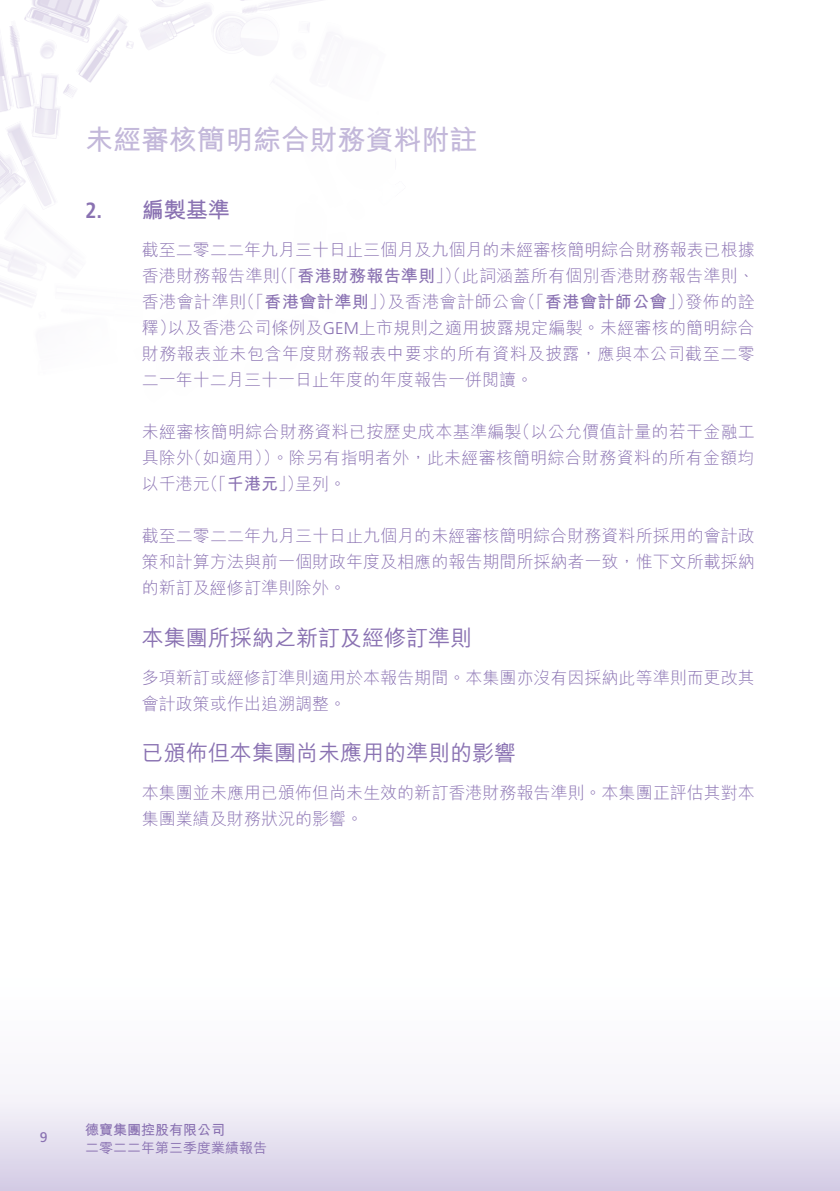
<style>
.page{position:relative;width:840px;height:1191px;background:#fff}
.page>*{position:absolute;margin:0;border:0;box-sizing:border-box;transform-origin:0 0}
.t1{font:700 28px "M Hei HK";color:#c3b8da}
.t2{font:500 22px "M Hei HK";color:#8a72b2}
.t3{font:700 22px "M Hei HK";color:#8a72b2}
.t4{font:700 condensed 22px "Frutiger LT Std";color:#8a72b2}
.t5{font:300 17px/26px "M Hei HK";color:#8a72b2}
.t6{font:300 17px/26px "M Hei HK";letter-spacing:.03em;color:#8a72b2}
.t7{font:700 17px "M Hei HK";letter-spacing:.025em;color:#8a72b2}
.t8{font:300 17px "M Hei HK";letter-spacing:.025em;color:#8a72b2}
.t9{font:500 14px "M Hei HK";color:#8a72b2}
.t10{font:700 14px "M Hei HK";color:#8a72b2}
.t11{font:14px "Frutiger LT Std";color:#8a72b2}
.s1{font-weight:700}
.s2{font-weight:300}
.s3{font-family:"Frutiger LT Std"}
</style>
<div class="page">
<div style="left:0;top:968px;width:839px;height:223px;background:linear-gradient(to bottom,#fff,#dcd6ea)"></div>
<h1 class="t1" style="left:85px;top:119px;width:393px">未經審核簡明綜合財務資料附註</h1>
<p class="t4" style="left:85px;top:197px;width:19px">2.</p>
<p class="t3" style="left:142px;top:194px;width:89px">編製基準</p>
<p class="t5" style="left:142px;top:237px;width:614px;text-align:right">截至二零二二年九月三十日止三個月及九個月的未經審核簡明綜合財務報表已根據（「<span class="s1">香港財務報告準則</span>」）（此詞涵蓋所有個別香港財務報告準則、</p>
<p class="t5" style="left:142px;top:263px;width:139px">香港財務報告準則</p>
<p class="t7" style="left:238px;top:289px;width:158px"><span class="s2">（「</span>香港會計準則<span class="s2">」）</span></p>
<p class="t7" style="left:518px;top:289px;width:176px"><span class="s2">（「</span>香港會計師公會<span class="s2">」）</span></p>
<p class="t8" style="left:387px;top:293px;width:141px">及香港會計師公會</p>
<p class="t5" style="left:168px;top:289px;width:588px;text-indent:-26px">香港會計準則<br>以及香港公司條例及<span class="s3">GEM</span>上市規則之適用披露規定編製。未經審核的簡明綜合</p>
<p class="t5" style="left:685px;top:289px;width:71px">發佈的詮</p>
<p class="t6" style="left:142px;top:315px;width:614px">釋）<br>財務報表並未包含年度財務報表中要求的所有資料及披露，應與本公司截至二零二一年十二月三十一日止年度的年度報告一併閱讀。</p>
<p class="t5" style="left:513px;top:419px;width:243px">（以公允價值計量的若干金融工</p>
<p class="t5" style="left:185px;top:419px;width:570px;text-indent:-43px">未經審核簡明綜合財務資料已按歷史成本基準編製<br>（如適用））。除另有指明者外，此未經審核簡明綜合財務資料的所有金額均</p>
<p class="t5" style="left:142px;top:445px;width:53px">具除外</p>
<p class="t5" style="left:201px;top:471px;width:103px">（「<span class="s1">千港元</span>」）</p>
<p class="t5" style="left:142px;top:471px;width:69px">以千港元</p>
<p class="t5" style="left:142px;top:523px;width:614px;text-align:justify">截至二零二二年九月三十日止九個月的未經審核簡明綜合財務資料所採用的會計政策和計算方法與前一個財政年度及相應的報告期間所採納者一致，惟下文所載採納的新訂及經修訂準則除外。</p>
<p class="t2" style="left:142px;top:621px;width:332px">本集團所採納之新訂及經修訂準則</p>
<p class="t5" style="left:142px;top:664px;width:614px">多項新訂或經修訂準則適用於本報告期間。本集團亦沒有因採納此等準則而更改其會計政策或作出追溯調整。</p>
<p class="t2" style="left:142px;top:737px;width:376px">已頒佈但本集團尚未應用的準則的影響</p>
<p class="t5" style="left:142px;top:779px;width:614px">本集團並未應用已頒佈但尚未生效的新訂香港財務報告準則。本集團正評估其對本集團業績及財務狀況的影響。</p>
<p class="t5" style="left:295px;top:471px;width:52px">呈列。</p>
<p class="t11" style="left:40px;top:1128px;width:9px">9</p>
<p class="t10" style="left:85px;top:1120px;width:141px">德寶集團控股有限公司</p>
<p class="t9" style="left:85px;top:1138px;width:184px">二零二二年第三季度業績報告</p>
</div>
